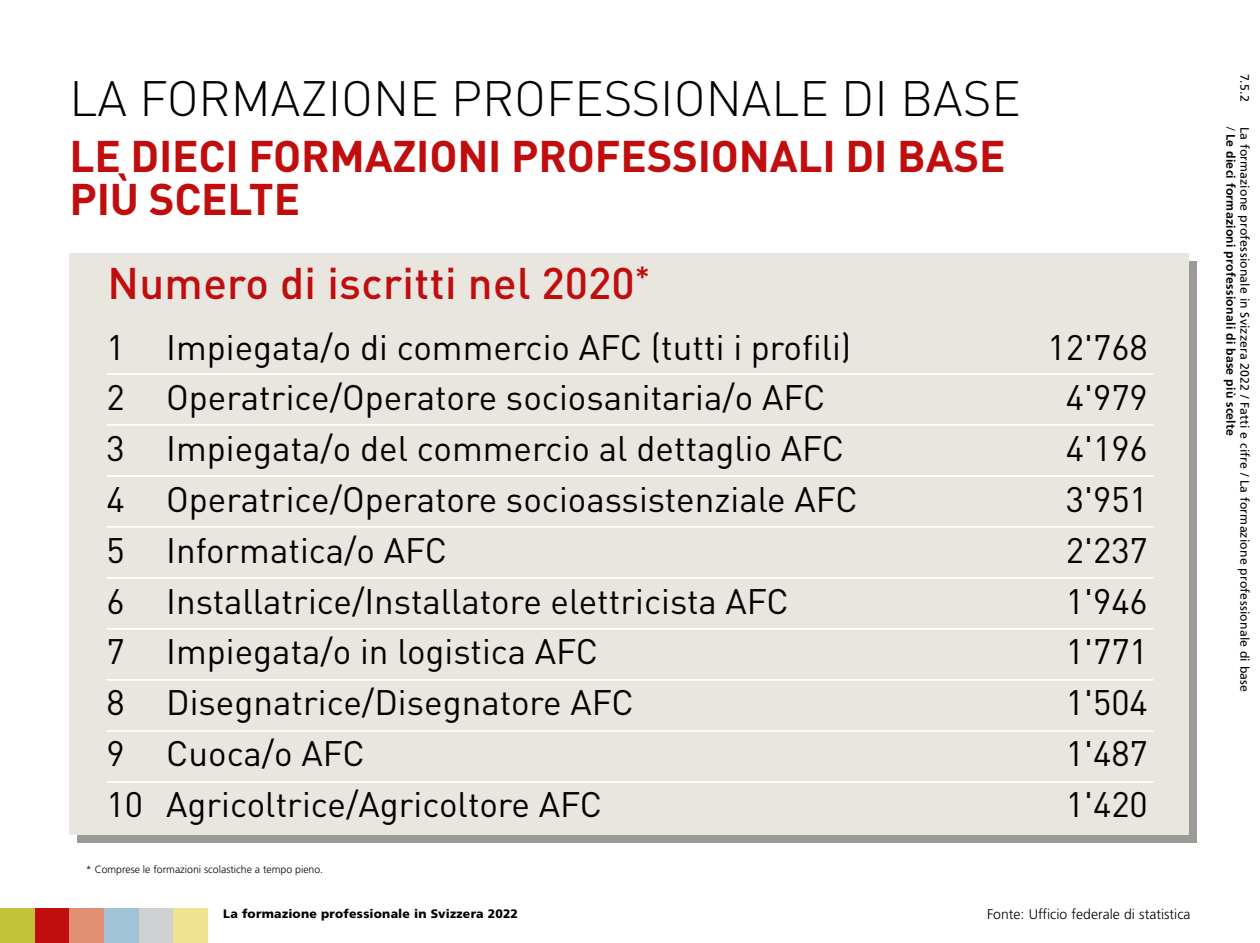
<style>
.page{position:relative;width:1260px;height:943px;background:#fff}
.page>*{position:absolute;margin:0;border:0;box-sizing:border-box;transform-origin:0 0}
.t1{font:300 49px "DIN";color:#000}
.t2{font:700 43.75px/43.8px "DIN";letter-spacing:-.005em;color:#c00d0e}
.t3{font:500 43.75px "DIN";letter-spacing:.01em;color:#c00d0e}
.t4{font:35px "DIN";color:#000}
.t5{font:300 14px "Frutiger";color:#000}
.t6{font:12.25px/14px "Frutiger";letter-spacing:.015em;color:#000}
.t7{font:900 12.25px "Frutiger";letter-spacing:.02em;color:#000}
.t8{font:300 10.5px "Frutiger";color:#000}
.s1{font-weight:300}
.s2{font-weight:700}
</style>
<div class="page">
<div style="left:0;top:908px;width:35px;height:35px;background:#c1c236"></div>
<div style="left:35px;top:908px;width:34px;height:35px;background:#c00d0e"></div>
<div style="left:69px;top:908px;width:35px;height:35px;background:#e18f72"></div>
<div style="left:104px;top:908px;width:35px;height:35px;background:#a2c3d6"></div>
<div style="left:139px;top:908px;width:35px;height:35px;background:#cfd0d2"></div>
<div style="left:174px;top:908px;width:34px;height:35px;background:#efe391"></div>
<div style="left:78px;top:261px;width:1119px;height:581px;background:#9c9a96"></div>
<div style="left:69px;top:253px;width:1120px;height:581px;background:#e9e6e0"></div>
<hr style="left:107px;top:373px;width:1046px;height:2px;background:#fff">
<hr style="left:107px;top:424px;width:1046px;height:2px;background:#fff">
<hr style="left:107px;top:475px;width:1046px;height:1px;background:#fff">
<hr style="left:107px;top:526px;width:1046px;height:1px;background:#fff">
<hr style="left:107px;top:577px;width:1046px;height:1px;background:#fff">
<hr style="left:107px;top:628px;width:1046px;height:1px;background:#fff">
<hr style="left:107px;top:679px;width:1046px;height:1px;background:#fff">
<hr style="left:107px;top:730px;width:1046px;height:1px;background:#fff">
<hr style="left:107px;top:781px;width:1046px;height:1px;background:#fff">
<h1 class="t1" style="left:69px;top:68px;width:953px">LA FORMAZIONE PROFESSIONALE DI BASE</h1>
<p class="t2" style="left:69px;top:132px;width:938px">LE DIECI FORMAZIONI PROFESSIONALI DI BASE<br>PIÙ SCELTE</p>
<p class="t3" style="left:107px;top:255px;width:544px">Numero di iscritti nel 2020<sup>*</sup></p>
<p class="t4" style="left:107px;top:325px;width:746px">1 Impiegata/o di commercio AFC (tutti i profili)</p>
<p class="t4" style="left:1048px;top:325px;width:102px">12'768</p>
<p class="t4" style="left:107px;top:376px;width:720px">2 Operatrice/Operatore sociosanitaria/o AFC</p>
<p class="t4" style="left:1066px;top:376px;width:84px">4'979</p>
<p class="t4" style="left:107px;top:427px;width:739px">3 Impiegata/o del commercio al dettaglio AFC</p>
<p class="t4" style="left:1066px;top:427px;width:84px">4'196</p>
<p class="t4" style="left:107px;top:477px;width:753px">4 Operatrice/Operatore socioassistenziale AFC</p>
<p class="t4" style="left:1066px;top:477px;width:84px">3'951</p>
<p class="t4" style="left:107px;top:528px;width:342px">5 Informatica/o AFC</p>
<p class="t4" style="left:1066px;top:528px;width:84px">2'237</p>
<p class="t4" style="left:107px;top:579px;width:684px">6 Installatrice/Installatore elettricista AFC</p>
<p class="t4" style="left:1066px;top:579px;width:84px">1'946</p>
<p class="t4" style="left:107px;top:630px;width:493px">7 Impiegata/o in logistica AFC</p>
<p class="t4" style="left:1066px;top:630px;width:84px">1'771</p>
<p class="t4" style="left:107px;top:680px;width:529px">8 Disegnatrice/Disegnatore AFC</p>
<p class="t4" style="left:1066px;top:680px;width:84px">1'504</p>
<p class="t4" style="left:107px;top:731px;width:260px">9 Cuoca/o AFC</p>
<p class="t4" style="left:1066px;top:731px;width:84px">1'487</p>
<p class="t4" style="left:107px;top:782px;width:497px">10 Agricoltrice/Agricoltore AFC</p>
<p class="t4" style="left:1066px;top:782px;width:84px">1'420</p>
<p class="t8" style="left:86px;top:863px;width:239px">* Comprese le formazioni scolastiche a tempo pieno.</p>
<p class="t7" style="left:223px;top:906px;width:296px">La formazione professionale in Svizzera 2022</p>
<p class="t5" style="left:987px;top:906px;width:205px">Fonte: Ufficio federale di statistica</p>
<p class="t6" style="left:1252px;top:74px;width:29px;rotate:90deg">7.5.2</p>
<p class="t6" style="left:1252px;top:126px;width:567px;rotate:90deg">La formazione professionale in Svizzera 2022 / Fatti e cifre / La formazione professionale di base <span class="s1">/</span> <span class="s2">Le dieci formazioni professionali di base più scelte</span></p>
</div>
